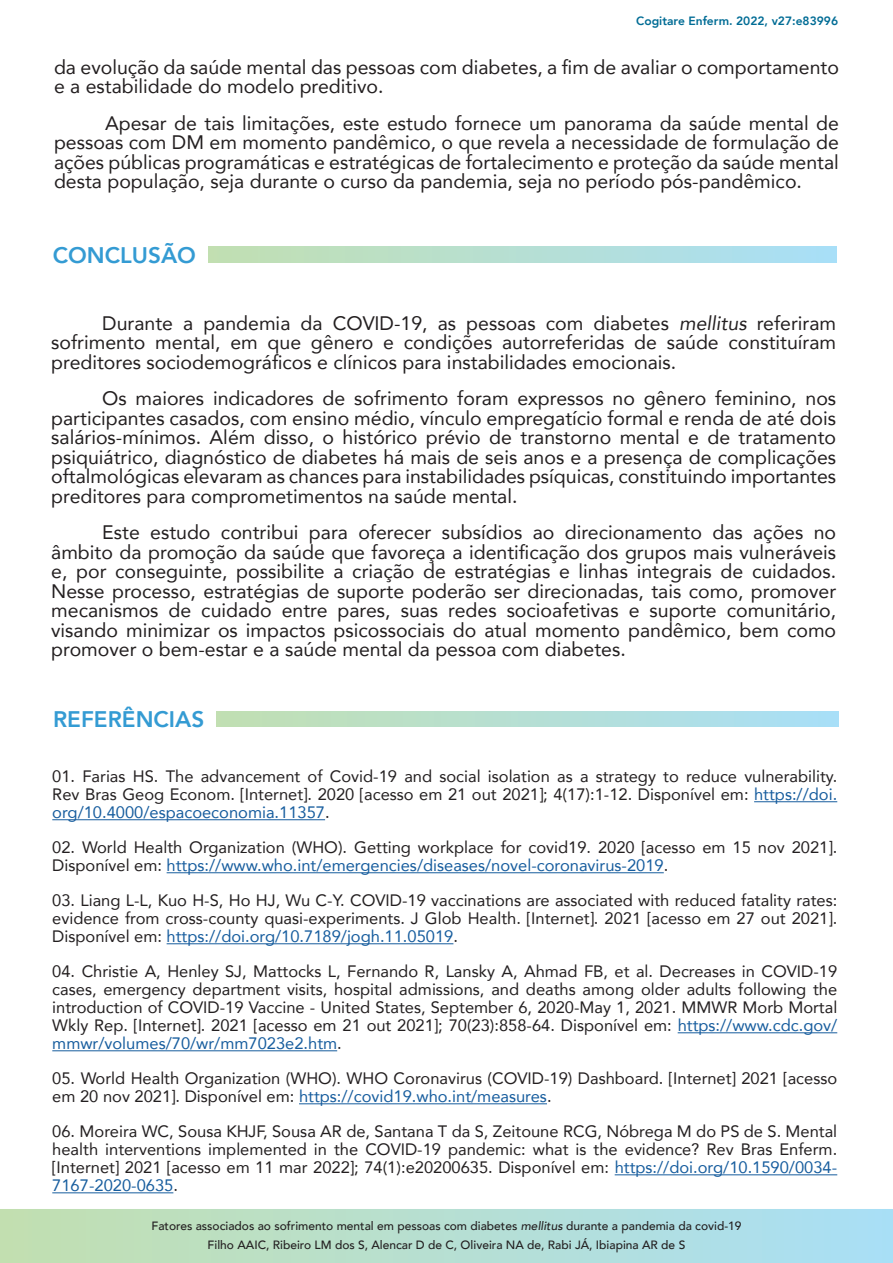
<style>
.page{position:relative;width:893px;height:1263px;background:#fff}
.page>*{position:absolute;margin:0;border:0;box-sizing:border-box;transform-origin:0 0}
.t1{font:800 22.5px "Avenir";color:#349bd3}
.TEXTO{font:19.5px/19.5px "Avenir";color:#231f20;text-align:justify}
.TEXTO-2{font:16.5px/18px "Avenir";color:#231f20;text-align:justify}
.t2{font:500 12px/18.6px "Avenir";color:#231f20;text-align:center}
.t3{font:800 12px "Avenir";color:#006c95}
.s1{font-style:italic}
.s2{color:#175d9e}
</style>
<div class="page">
<svg style="left:0;top:1209px;width:893px;height:54px;background:#b6dfd2"></svg>
<div style="left:209px;top:246px;width:627px;height:17px;background:linear-gradient(to right,#c2dfb1,#a9dff7)"></div>
<div style="left:217px;top:711px;width:621px;height:16px;background:linear-gradient(to right,#c2dfb1,#a9dff7)"></div>
<hr style="left:754px;top:801px;width:83px;height:1px;background:#175d9e">
<hr style="left:52px;top:819px;width:273px;height:1px;background:#175d9e">
<hr style="left:167px;top:872px;width:497px;height:1px;background:#175d9e">
<hr style="left:167px;top:943px;width:286px;height:1px;background:#175d9e">
<hr style="left:678px;top:1032px;width:159px;height:1px;background:#175d9e">
<hr style="left:52px;top:1050px;width:285px;height:1px;background:#175d9e">
<hr style="left:299px;top:1103px;width:248px;height:1px;background:#175d9e">
<hr style="left:615px;top:1174px;width:222px;height:1px;background:#175d9e">
<hr style="left:52px;top:1192px;width:121px;height:1px;background:#175d9e">
<p class="t3" style="left:636px;top:10px;width:203px">Cogitare Enferm. 2022, v27:e83996</p>
<p class="TEXTO" style="left:54px;top:56px;width:786px">da evolução da saúde mental das pessoas com diabetes, a fim de avaliar o comportamento e a estabilidade do modelo preditivo.</p>
<p class="TEXTO" style="left:54px;top:112px;width:786px;text-indent:51px">Apesar de tais limitações, este estudo fornece um panorama da saúde mental de pessoas com DM em momento pandêmico, o que revela a necessidade de formulação de ações públicas programáticas e estratégicas de fortalecimento e proteção da saúde mental desta população, seja durante o curso da pandemia, seja no período pós-pandêmico.</p>
<p class="t1" style="left:53px;top:234px;width:145px">CONCLUSÃO</p>
<p class="TEXTO" style="left:51px;top:312px;width:786px;text-indent:51px">Durante a pandemia da COVID-19, as pessoas com diabetes <span class="s1">mellitus</span> referiram sofrimento mental, em que gênero e condições autorreferidas de saúde constituíram preditores sociodemográficos e clínicos para instabilidades emocionais.</p>
<p class="TEXTO" style="left:51px;top:388px;width:786px;text-indent:51px">Os maiores indicadores de sofrimento foram expressos no gênero feminino, nos participantes casados, com ensino médio, vínculo empregatício formal e renda de até dois salários-mínimos. Além disso, o histórico prévio de transtorno mental e de tratamento psiquiátrico, diagnóstico de diabetes há mais de seis anos e a presença de complicações oftalmológicas elevaram as chances para instabilidades psíquicas, constituindo importantes preditores para comprometimentos na saúde mental.</p>
<p class="TEXTO" style="left:51px;top:522px;width:786px;text-indent:51px">Este estudo contribui para oferecer subsídios ao direcionamento das ações no âmbito da promoção da saúde que favoreça a identificação dos grupos mais vulneráveis e, por conseguinte, possibilite a criação de estratégias e linhas integrais de cuidados.<br>Nesse processo, estratégias de suporte poderão ser direcionadas, tais como, promover mecanismos de cuidado entre pares, suas redes socioafetivas e suporte comunitário, visando minimizar os impactos psicossociais do atual momento pandêmico, bem como promover o bem-estar e a saúde mental da pessoa com diabetes.</p>
<p class="t1" style="left:53px;top:698px;width:153px">REFERÊNCIAS</p>
<p class="TEXTO-2" style="left:52px;top:766px;width:786px">01. Farias HS. The advancement of Covid-19 and social isolation as a strategy to reduce vulnerability.<br>Rev Bras Geog Econom. [Internet]. 2020 [acesso em 21 out 2021]; 4(17):1-12. Disponível em: <span class="s2">https://doi. org/10.4000/espacoeconomia.11357</span>.</p>
<p class="TEXTO-2" style="left:52px;top:837px;width:786px">02. World Health Organization (WHO). Getting workplace for covid19. 2020 [acesso em 15 nov 2021].<br>Disponível em: <span class="s2">https://www.who.int/emergencies/diseases/novel-coronavirus-2019</span>.</p>
<p class="TEXTO-2" style="left:52px;top:890px;width:786px">03. Liang L-L, Kuo H-S, Ho HJ, Wu C-Y. COVID-19 vaccinations are associated with reduced fatality rates: evidence from cross-county quasi-experiments. J Glob Health. [Internet]. 2021 [acesso em 27 out 2021].<br>Disponível em: <span class="s2">https://doi.org/10.7189/jogh.11.05019</span>.</p>
<p class="TEXTO-2" style="left:52px;top:961px;width:786px">04. Christie A, Henley SJ, Mattocks L, Fernando R, Lansky A, Ahmad FB, et al. Decreases in COVID-19 cases, emergency department visits, hospital admissions, and deaths among older adults following the introduction of COVID-19 Vaccine - United States, September 6, 2020-May 1, 2021. MMWR Morb Mortal Wkly Rep. [Internet]. 2021 [acesso em 21 out 2021]; 70(23):858-64. Disponível em: <span class="s2">https://www.cdc.gov/ mmwr/volumes/70/wr/mm7023e2.htm</span>.</p>
<p class="TEXTO-2" style="left:52px;top:1068px;width:786px">05. World Health Organization (WHO). WHO Coronavirus (COVID-19) Dashboard. [Internet] 2021 [acesso em 20 nov 2021]. Disponível em: <span class="s2">https://covid19.who.int/measures</span>.</p>
<p class="TEXTO-2" style="left:52px;top:1121px;width:786px">06. Moreira WC, Sousa KHJF, Sousa AR de, Santana T da S, Zeitoune RCG, Nóbrega M do PS de S. Mental health interventions implemented in the COVID-19 pandemic: what is the evidence? Rev Bras Enferm. [Internet] 2021 [acesso em 11 mar 2022]; 74(1):e20200635. Disponível em: <span class="s2">https://doi.org/10.1590/0034- 7167-2020-0635</span>.</p>
<p class="t2" style="left:151px;top:1216px;width:591px">Fatores associados ao sofrimento mental em pessoas com diabetes <span class="s1">mellitus</span> durante a pandemia da covid-19<br>Filho AAIC, Ribeiro LM dos S, Alencar D de C, Oliveira NA de, Rabi JÁ, Ibiapina AR de S</p>
</div>
